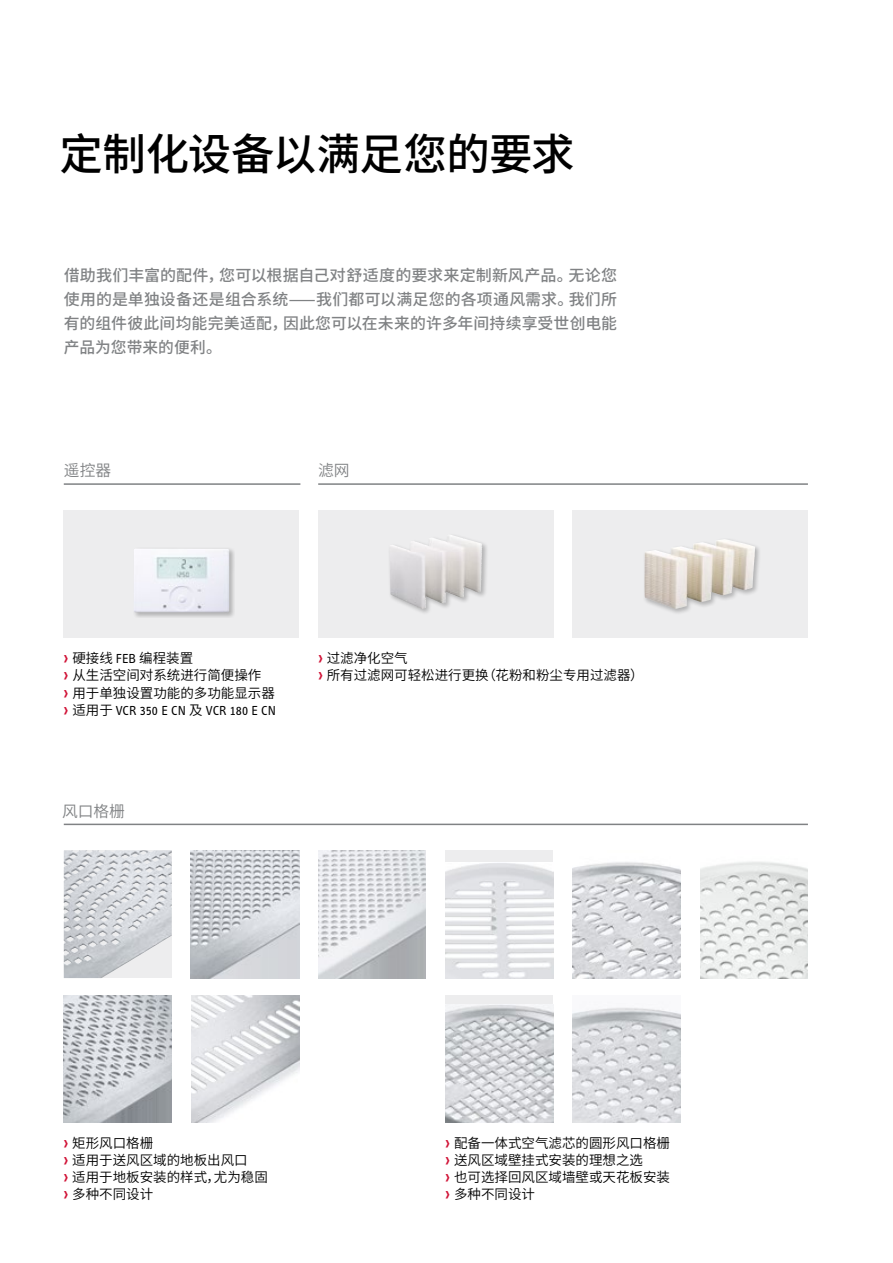
<style>
.page{position:relative;width:893px;height:1263px;background:#fff}
.page>*{position:absolute;margin:0;border:0;box-sizing:border-box;transform-origin:0 0}
.t1{font:500 43.5px "Source Han Sans CN";letter-spacing:-.01em;color:#000}
.t2{font:500 15.75px/24px "Source Han Sans CN";letter-spacing:.005em;color:#808284;text-align:justify}
.t3{font:15.75px "Source Han Sans CN";color:#808284}
.t4{font:13.5px/17px "Source Han Sans CN";color:#000}
.t5{font:13.5px "STE Info Text";letter-spacing:-.01em;color:#000}
.s1{font-family:"F2 FOCR Bczyk Com";font-size:16.5px;color:#d11337}
.s2{font-family:"STE Info Text"}
.s3{font-family:"Source Han Sans CN"}
</style>
<div class="page">
<div style="left:64px;top:510px;width:235px;height:128px;background:#ededee"></div>
<img style="left:64px;top:995px;width:108px;height:128px">
<div style="left:446px;top:995px;width:107px;height:128px;background:#ededee"></div>
<img style="left:446px;top:1005px;width:107px;height:118px">
<img style="left:191px;top:995px;width:108px;height:128px">
<img style="left:573px;top:1007px;width:108px;height:116px">
<img style="left:64px;top:850px;width:108px;height:128px">
<div style="left:445px;top:850px;width:108px;height:128px;background:#ededee"></div>
<img style="left:445px;top:862px;width:108px;height:116px">
<img style="left:573px;top:862px;width:108px;height:116px">
<img style="left:318px;top:851px;width:108px;height:127px">
<img style="left:700px;top:861px;width:108px;height:117px">
<img style="left:190px;top:851px;width:109px;height:127px">
<hr style="left:64px;top:483px;width:236px;height:2px;background:#808284">
<hr style="left:64px;top:824px;width:744px;height:1px;background:#808284">
<div style="left:132px;top:547px;width:103px;height:71px;background:#000;opacity:.25"></div>
<img style="left:134px;top:549px;width:95px;height:63px">
<div style="left:573px;top:510px;width:235px;height:128px;background:#ededee"></div>
<div style="left:642px;top:538px;width:119px;height:76px;background:#000;opacity:.25"></div>
<img style="left:663px;top:539px;width:61px;height:15px">
<div style="left:318px;top:510px;width:235px;height:128px;background:#ededee"></div>
<hr style="left:318px;top:483px;width:490px;height:2px;background:#808284">
<div style="left:388px;top:533px;width:100px;height:82px;background:#000;opacity:.25"></div>
<img style="left:435px;top:534px;width:14px;height:8px">
<h1 class="t1" style="left:60px;top:130px;width:517px">定制化设备以满足您的要求</h1>
<p class="t2" style="left:64px;top:263px;width:555px">借助我们丰富的配件，您可以根据自己对舒适度的要求来定制新风产品。无论您使用的是单独设备还是组合系统——我们都可以满足您的各项通风需求。我们所有的组件彼此间均能完美适配，因此您可以在未来的许多年间持续享受世创电能产品为您带来的便利。</p>
<p class="t3" style="left:64px;top:462px;width:49px">遥控器</p>
<p class="t3" style="left:318px;top:462px;width:33px">滤网</p>
<p class="t4" style="left:64px;top:650px;width:212px"><span class="s1">›</span> 硬接线 <span class="s2">FEB</span> 编程装置<br><span class="s1">›</span> 从生活空间对系统进行简便操作<br><span class="s1">›</span> 用于单独设置功能的多功能显示器</p>
<p class="t5" style="left:64px;top:702px;width:213px"><span class="s1">›</span> <span class="s3">适用于</span> VCR 350 E CN <span class="s3">及</span> VCR 180 E CN</p>
<p class="t3" style="left:62px;top:802px;width:64px">风口格栅</p>
<p class="t4" style="left:318px;top:650px;width:327px"><span class="s1">›</span> 过滤净化空气<br><span class="s1">›</span> 所有过滤网可轻松进行更换（花粉和粉尘专用过滤器）</p>
<p class="t4" style="left:64px;top:1135px;width:206px"><span class="s1">›</span> 矩形风口格栅<br><span class="s1">›</span> 适用于送风区域的地板出风口<br><span class="s1">›</span> 适用于地板安装的样式，尤为稳固<span class="s1">›</span> 多种不同设计</p>
<p class="t4" style="left:446px;top:1135px;width:226px"><span class="s1">›</span> 配备一体式空气滤芯的圆形风口格栅<span class="s1">›</span> 送风区域壁挂式安装的理想之选<br><span class="s1">›</span> 也可选择回风区域墙壁或天花板安装<span class="s1">›</span> 多种不同设计</p>
</div>
